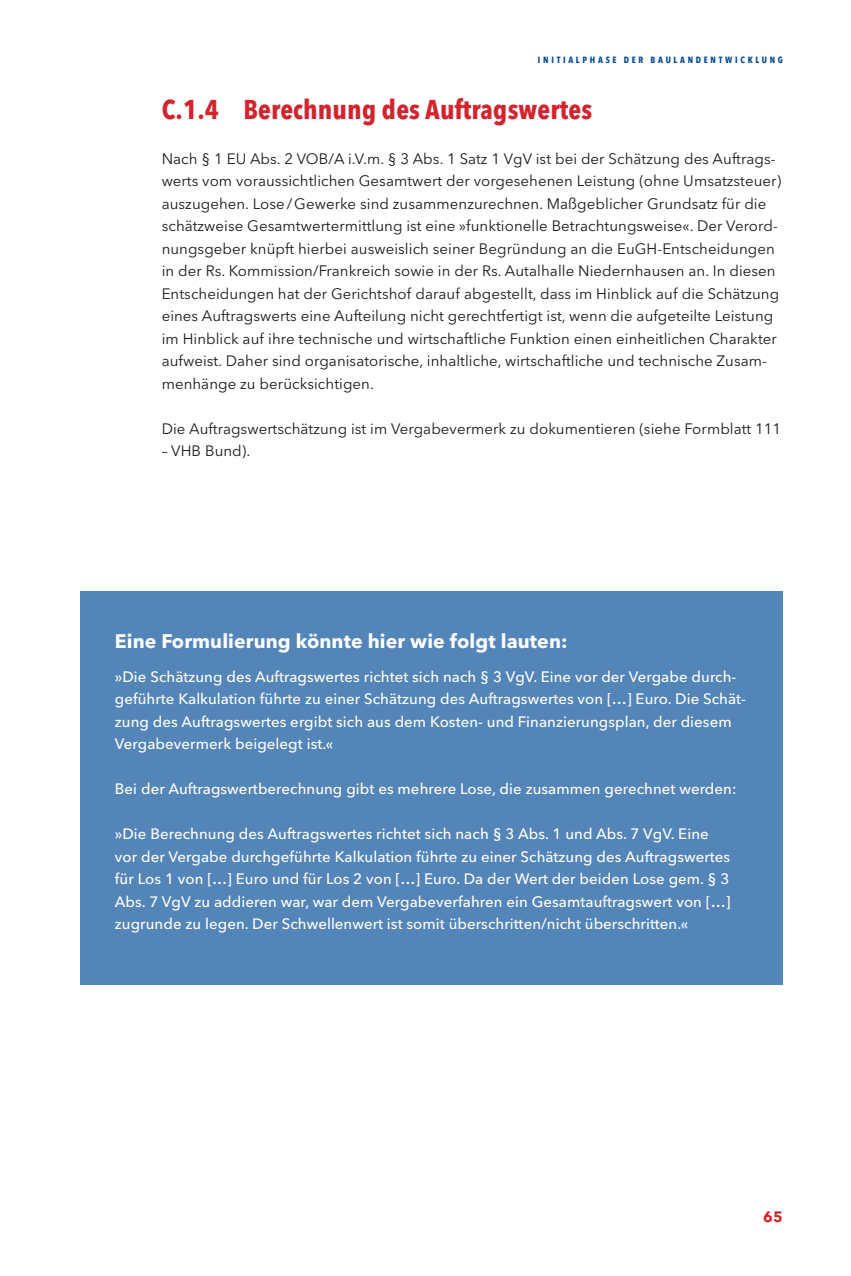
<style>
.page{position:relative;width:851px;height:1276px;background:#fff}
.page>*{position:absolute;margin:0;border:0;box-sizing:border-box;transform-origin:0 0}
.t1{font:700 condensed 27px "Avenir Next LT Pro";letter-spacing:.005em;color:#d3242e}
.Infokasten_Subheadli{font:700 19.5px "Avenir Next LT Pro";letter-spacing:.005em;color:#fff}
.Fließtext{font:15px/22.5px "Avenir Next LT Pro";letter-spacing:.005em;color:#1a1a1a}
.Infokasten_Text_Kopi{font:500 15px/22.5px "Avenir Next LT Pro";letter-spacing:.005em;color:#fff}
.t2{font:700 15px "Avenir Next LT Pro";color:#d3242e}
.t3{font:700 condensed 9px "Avenir Next LT Pro";letter-spacing:.3em;color:#004996}
</style>
<div class="page">
<div style="left:81px;top:591px;width:701px;height:394px;background:#5485b9"></div>
<p class="t3" style="left:538px;top:54px;width:246px">INITIALPHASE DER BAULANDENTWICKLUNG</p>
<p class="t1" style="left:162px;top:93px;width:432px">C.1.4 Berechnung des Auftragswertes</p>
<p class="Fließtext" style="left:162px;top:147px;width:621px">Nach § 1 EU Abs. 2 VOB/A i.V.m. § 3 Abs. 1 Satz 1 VgV ist bei der Schätzung des Auftrags&shy;werts vom voraussichtlichen Gesamtwert der vorgesehenen Leistung (ohne Umsatzsteuer) auszugehen. Lose/Gewerke sind zusammenzurechnen. Maßgeblicher Grundsatz für die schätzweise Gesamtwertermittlung ist eine »funktionelle Betrachtungsweise«. Der Verord&shy;nungsgeber knüpft hierbei ausweislich seiner Begründung an die EuGH-Entscheidungen in der Rs. Kommission/Frankreich sowie in der Rs. Autalhalle Niedernhausen an. In diesen Entscheidungen hat der Gerichtshof darauf abgestellt, dass im Hinblick auf die Schätzung eines Auftragswerts eine Aufteilung nicht gerechtfertigt ist, wenn die aufgeteilte Leistung im Hinblick auf ihre technische und wirtschaftliche Funktion einen einheitlichen Charakter aufweist. Daher sind organisatorische, inhaltliche, wirtschaftliche und technische Zusam&shy;menhänge zu berücksichtigen.</p>
<p class="Fließtext" style="left:162px;top:417px;width:621px">Die Auftragswertschätzung ist im Vergabevermerk zu dokumentieren (siehe Formblatt 111</p>
<p class="Fließtext" style="left:162px;top:440px;width:90px">– VHB Bund).</p>
<p class="Infokasten_Subheadli" style="left:115px;top:629px;width:454px">Eine Formulierung könnte hier wie folgt lauten:</p>
<p class="Infokasten_Text_Kopi" style="left:115px;top:665px;width:632px">»Die Schätzung des Auftragswertes richtet sich nach § 3 VgV. Eine vor der Vergabe durch&shy;geführte Kalkulation führte zu einer Schätzung des Auftragswertes von […] Euro. Die Schät&shy;zung des Auftragswertes ergibt sich aus dem Kosten- und Finanzierungsplan, der diesem Vergabevermerk beigelegt ist.«</p>
<p class="Infokasten_Text_Kopi" style="left:115px;top:777px;width:623px">Bei der Auftragswertberechnung gibt es mehrere Lose, die zusammen gerechnet werden:</p>
<p class="Infokasten_Text_Kopi" style="left:115px;top:822px;width:617px">»Die Berechnung des Auftragswertes richtet sich nach § 3 Abs. 1 und Abs. 7 VgV. Eine vor der Vergabe durchgeführte Kalkulation führte zu einer Schätzung des Auftragswertes für Los 1 von […] Euro und für Los 2 von […] Euro. Da der Wert der beiden Lose gem. § 3<br>Abs. 7 VgV zu addieren war, war dem Vergabeverfahren ein Gesamtauftragswert von […] zugrunde zu legen. Der Schwellenwert ist somit überschritten/nicht überschritten.«</p>
<p class="t2" style="left:763px;top:1207px;width:21px">65</p>
</div>
